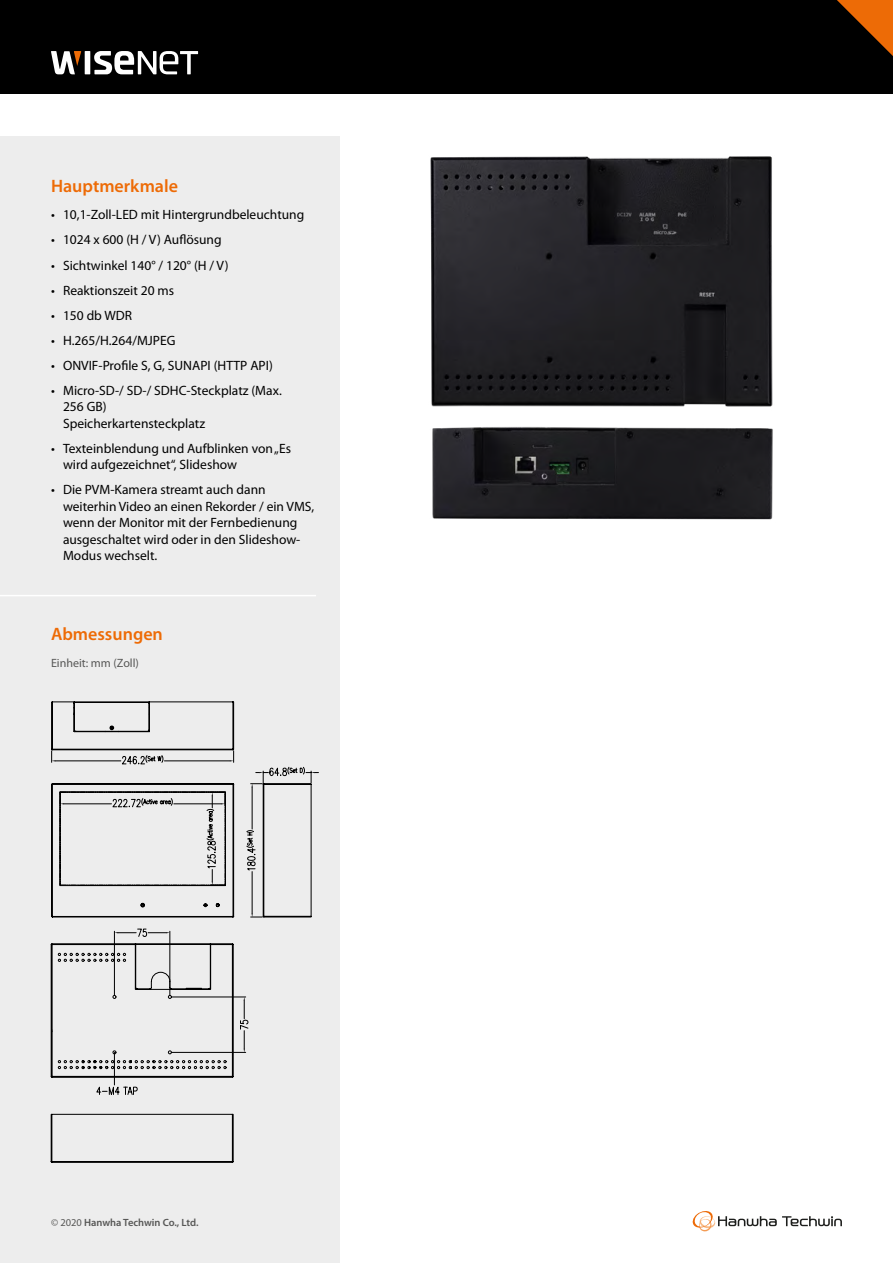
<style>
.page{position:relative;width:893px;height:1263px;background:#fff}
.page>*{position:absolute;margin:0;border:0;box-sizing:border-box;transform-origin:0 0}
.t1{font:600 18px "Myriad Pro";color:#ed6b06}
.t2{font:13.5px/16.5px "Myriad Pro";color:#000}
.t3{font:12px "Myriad Pro";color:#575756}
.t4{font:600 10.5px "Myriad Pro";color:#575756}
.s1{font-weight:400}
</style>
<div class="page">
<div style="left:0;top:136px;width:340px;height:1127px;background:#ededed"></div>
<svg style="left:693px;top:1211px;width:149px;height:20px"></svg>
<div style="left:0;top:0;width:893px;height:94px;background:#000"></div>
<svg style="left:837px;top:0;width:56px;height:56px"></svg>
<div style="left:85px;top:51px;width:5px;height:23px;background:#fff"></div>
<svg style="left:94px;top:51px;width:104px;height:23px"></svg>
<svg style="left:51px;top:51px;width:30px;height:23px"></svg>
<hr style="left:0;top:595px;width:316px;height:1px;background:#fff">
<svg style="left:51px;top:701px;width:184px;height:461px"></svg>
<svg style="left:51px;top:750px;width:268px;height:346px"></svg>
<img style="left:430px;top:156px;width:343px;height:251px">
<img style="left:432px;top:427px;width:341px;height:93px">
<h1 class="t1" style="left:51px;top:174px;width:129px">Hauptmerkmale</h1>
<p class="t2" style="left:51px;top:206px;width:255px">• 10,1-Zoll-LED mit Hintergrundbeleuchtung</p>
<p class="t2" style="left:51px;top:231px;width:172px">• 1024 x 600 (H / V) Auflösung</p>
<p class="t2" style="left:51px;top:256px;width:179px">• Sichtwinkel 140° / 120° (H / V)</p>
<p class="t2" style="left:51px;top:281px;width:125px">• Reaktionszeit 20 ms</p>
<p class="t2" style="left:51px;top:306px;width:82px">• 150 db WDR</p>
<p class="t2" style="left:51px;top:331px;width:126px">• H.265/H.264/MJPEG</p>
<p class="t2" style="left:51px;top:356px;width:223px">• ONVIF-Profile S, G, SUNAPI (HTTP API)</p>
<p class="t2" style="left:63px;top:381px;width:220px;text-indent:-12px">• Micro-SD-/ SD-/ SDHC-Steckplatz (Max.<br>256 GB)<br>Speicherkartensteckplatz</p>
<p class="t2" style="left:63px;top:439px;width:230px;text-indent:-12px">• Texteinblendung und Aufblinken von „Es wird aufgezeichnet“, Slideshow</p>
<p class="t2" style="left:63px;top:481px;width:253px;text-indent:-12px">• Die PVM-Kamera streamt auch dann weiterhin Video an einen Rekorder / ein VMS, wenn der Monitor mit der Fernbedienung ausgeschaltet wird oder in den Slideshow-Modus wechselt.</p>
<h1 class="t1" style="left:51px;top:623px;width:113px">Abmessungen</h1>
<p class="t3" style="left:51px;top:655px;width:89px">Einheit: mm (Zoll)</p>
<p class="t4" style="left:51px;top:1216px;width:149px"><span class="s1">© 2020</span> Hanwha Techwin Co., Ltd.</p>
</div>
